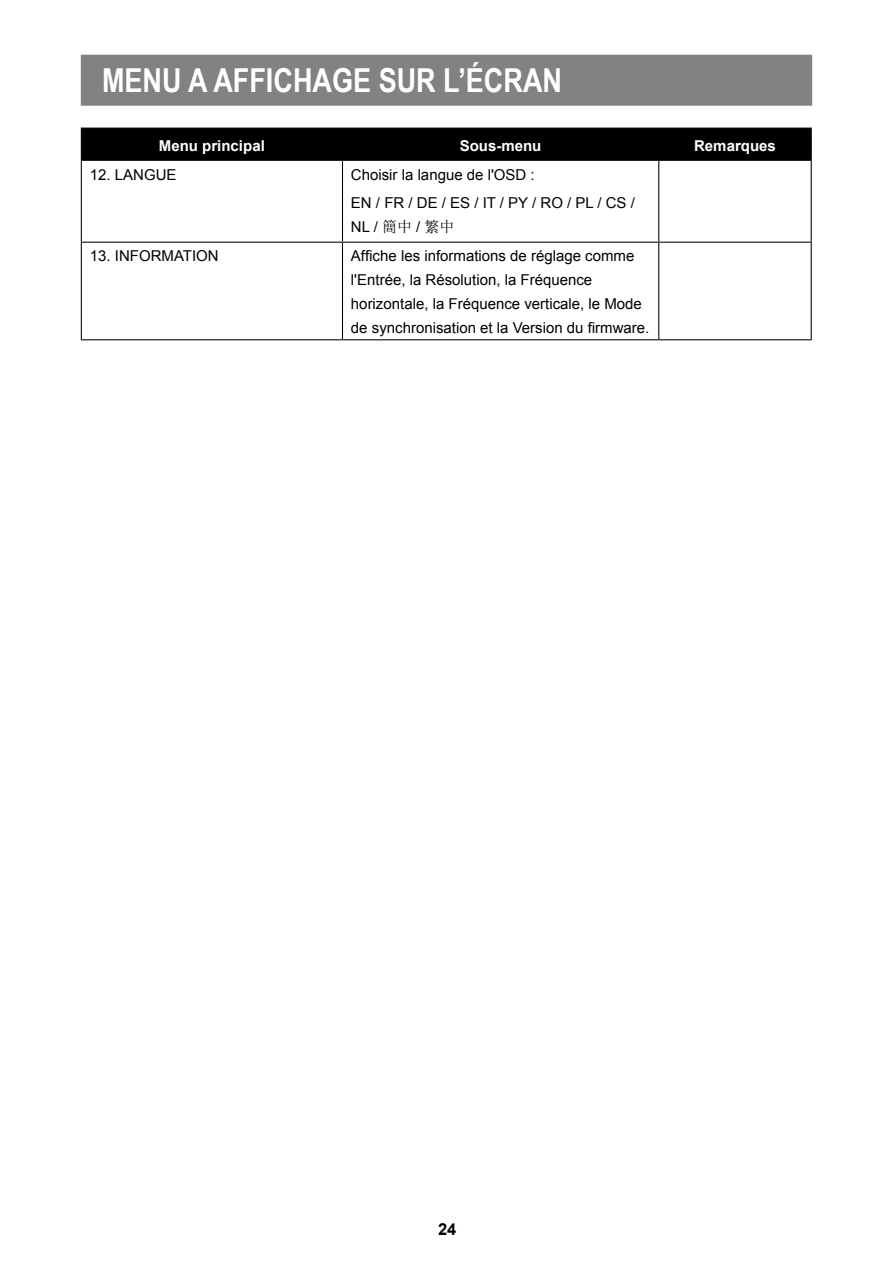
<style>
.page{position:relative;width:893px;height:1263px;background:#fff}
.page>*{position:absolute;margin:0;border:0;box-sizing:border-box;transform-origin:0 0}
.t1{font:700 33px "Arial Narrow";color:#fff}
.t2{font:700 16.5px "Arial";color:#000}
.t3{font:15px/24px "Arial";color:#000}
.t4{font:700 15px "Arial";color:#fff}
.s1{font-family:"Sim Sun"}
</style>
<div class="page">
<div style="left:81px;top:55px;width:731px;height:51px;background:#808284;border:2px solid #808284"></div>
<div style="left:82px;top:129px;width:729px;height:31px;background:#000"></div>
<hr style="left:81px;top:128px;width:261px;height:1px;background:#000">
<hr style="left:81px;top:129px;width:1px;height:31px;background:#000">
<hr style="left:342px;top:128px;width:317px;height:1px;background:#000">
<hr style="left:342px;top:129px;width:1px;height:31px;background:#000">
<hr style="left:659px;top:128px;width:153px;height:1px;background:#000">
<hr style="left:658px;top:129px;width:1px;height:31px;background:#000">
<hr style="left:811px;top:129px;width:1px;height:31px;background:#000">
<hr style="left:81px;top:160px;width:261px;height:1px;background:#000">
<hr style="left:81px;top:161px;width:1px;height:81px;background:#000">
<hr style="left:342px;top:160px;width:317px;height:1px;background:#000">
<hr style="left:342px;top:161px;width:1px;height:81px;background:#000">
<hr style="left:659px;top:160px;width:153px;height:1px;background:#000">
<hr style="left:658px;top:161px;width:1px;height:81px;background:#000">
<hr style="left:811px;top:161px;width:1px;height:81px;background:#000">
<hr style="left:81px;top:242px;width:261px;height:1px;background:#000">
<hr style="left:81px;top:243px;width:1px;height:96px;background:#000">
<hr style="left:342px;top:242px;width:317px;height:1px;background:#000">
<hr style="left:342px;top:243px;width:1px;height:96px;background:#000">
<hr style="left:659px;top:242px;width:153px;height:1px;background:#000">
<hr style="left:658px;top:243px;width:1px;height:96px;background:#000">
<hr style="left:811px;top:243px;width:1px;height:96px;background:#000">
<hr style="left:81px;top:339px;width:261px;height:1px;background:#000">
<hr style="left:342px;top:339px;width:317px;height:1px;background:#000">
<hr style="left:659px;top:339px;width:153px;height:1px;background:#000">
<h1 class="t1" style="left:102px;top:56px;width:462px">MENU A AFFICHAGE SUR L’ÉCRAN</h1>
<p class="t4" style="left:159px;top:137px;width:107px">Menu principal</p>
<p class="t4" style="left:460px;top:137px;width:83px">Sous-menu</p>
<p class="t4" style="left:694px;top:137px;width:83px">Remarques</p>
<p class="t3" style="left:90px;top:162px;width:88px">12. LANGUE</p>
<p class="t3" style="left:351px;top:160px;width:285px;line-height:28.2px">Choisir la langue de l'OSD :<br>EN / FR / DE / ES / IT / PY / RO / PL / CS /</p>
<p class="t3" style="left:351px;top:215px;width:105px">NL / <span class="s1">簡中</span> / <span class="s1">繁中</span></p>
<p class="t3" style="left:90px;top:244px;width:130px">13. INFORMATION</p>
<p class="t3" style="left:351px;top:244px;width:300px">Affiche les informations de réglage comme l'Entrée, la Résolution, la Fréquence horizontale, la Fréquence verticale, le Mode de synchronisation et la Version du firmware.</p>
<p class="t2" style="left:438px;top:1220px;width:20px">24</p>
</div>
